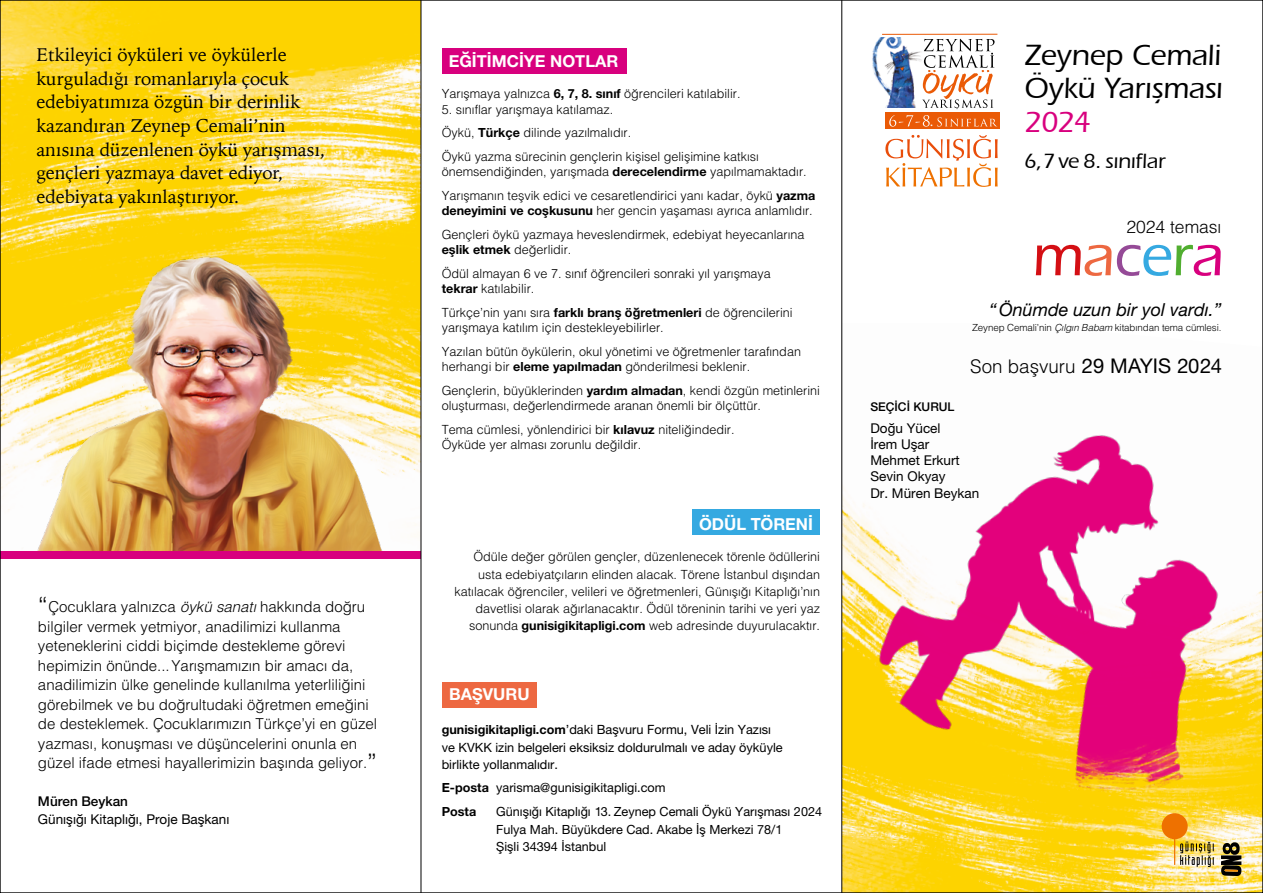
<style>
.page{position:relative;width:1263px;height:893px;background:#fff}
.page>*{position:absolute;margin:0;border:0;box-sizing:border-box;transform-origin:0 0}
.t1{font:500 60px "Eras TGKY";letter-spacing:-.015em;color:#d40f14}
.t2{font:500 30.15px/33.2px "Eras TGKY";letter-spacing:-.005em;color:#000}
.t3{font:500 30.15px "Eras TGKY";color:#d8007e}
.t4{font:500 21.3px "Eras TGKY";letter-spacing:-.005em;color:#000}
.t5{font:20.25px "Helvetica GK";color:#000}
.t6{font:18.3px/23.5px "Iowan Old Style";color:#000}
.t7{font:italic 18px "Helvetica Italic GK";color:#000}
.t8{font:300 17.4px "Helveticalight GK";color:#000}
.t9{font:700 16.5px "Helvetica Bold GK";color:#fff}
.t10{font:300 15px/19.5px "Helveticalight GK";color:#000}
.t11{font:13.5px/16.2px "Helvetica GK";color:#000}
.t12{font:500 13.5px "Helvetica Medium GK";color:#000}
.t13{font:13.35px "Myriad Pro";color:#fff}
.t14{font:12.75px/17.4px "Helvetica GK";color:#000}
.t15{font:300 12.6px/23.2px "Helveticalight GK";color:#000}
.t16{font:12.6px/17.2px "Helvetica GK";color:#000}
.t17{font:700 12.6px "Helvetica Bold GK";color:#000}
.t18{font:500 12px "Helvetica Medium GK";color:#000}
.t19{font:300 9.75px "Helveticalight GK";letter-spacing:-.01em;color:#000}
.s1{font-family:"Helvetica Bold GK";font-weight:700}
.s2{font-size:25.5px}
.s3{font-family:"Helvetica Light Italic GK";font-style:italic}
.s4{font-size:16.8px}
.s5{font-family:"Helvetica Bold GK";font-weight:700;font-size:12.6px}
.s6{color:#ed6841}
.s7{color:#954a97}
.s8{color:#35a9e1}
.s9{color:#51ae30}
.s10{color:#d8007e}
.s11{font-family:"Helveticalight GK";font-weight:300;font-size:18.75px}
</style>
<div class="page">
<div style="left:442px;top:682px;width:94px;height:26px;background:#ed6841"></div>
<img style="left:842px;top:323px;width:419px;height:568px">
<img style="left:842px;top:335px;width:409px;height:463px">
<img style="left:2px;top:2px;width:419px;height:231px">
<div style="left:442px;top:48px;width:184px;height:26px;background:#d8007e"></div>
<svg style="left:885px;top:135px;width:112px;height:52px"></svg>
<img style="left:872px;top:37px;width:50px;height:71px">
<div style="left:886px;top:112px;width:114px;height:17px;background:#ea5a06"></div>
<svg style="left:889px;top:115px;width:41px;height:12px"></svg>
<svg style="left:937px;top:117px;width:60px;height:10px"></svg>
<svg style="left:922px;top:39px;width:72px;height:70px"></svg>
<svg style="left:900px;top:67px;width:4px;height:3px"></svg>
<hr style="left:882px;top:34px;width:115px;height:1px;background:#ea5a06">
<img style="left:2px;top:233px;width:419px;height:318px">
<svg style="left:1180px;top:841px;width:34px;height:26px"></svg>
<div style="left:1162px;top:813px;width:26px;height:26px;background:#ee7100;border-radius:13px"></div>
<svg style="left:1221px;top:842px;width:20px;height:34px"></svg>
<div style="left:692px;top:510px;width:128px;height:25px;background:#35a9e1"></div>
<div style="left:0;top:551px;width:421px;height:8px;background:#d8007e"></div>
<hr style="left:841px;top:0;width:1px;height:893px;background:#000">
<hr style="left:421px;top:0;width:1px;height:893px;background:#000">
<h3 class="t6" style="left:36px;top:42px;width:252px">Etkileyici öyküleri ve öykülerle</h3>
<h3 class="t9" style="left:449px;top:52px;width:171px">EĞİTİMCİYE NOTLAR</h3>
<h3 class="t6" style="left:36px;top:66px;width:290px">kurguladığı romanlarıyla çocuk edebiyatımıza özgün bir derinlik kazandıran Zeynep Cemali’nin anısına düzenlenen öykü yarışması, gençleri yazmaya davet ediyor, edebiyata yakınlaştırıyor.</h3>
<p class="t15" style="left:442px;top:82px;width:300px">Yarışmaya yalnızca <span class="s1">6, 7, 8. sınıf</span> öğrencileri katılabilir.</p>
<p class="t15" style="left:442px;top:98px;width:319px">5. sınıflar yarışmaya katılamaz.<br>Öykü, <span class="s1">Türkçe</span> dilinde yazılmalıdır.<br>Öykü yazma sürecinin gençlerin kişisel gelişimine katkısı</p>
<p class="t15" style="left:442px;top:160px;width:375px">önemsendiğinden, yarışmada <span class="s1">derecelendirme</span> yapılmamaktadır.<br>Yarışmanın teşvik edici ve cesaretlendirici yanı kadar, öykü <span class="s1">yazma</span></p>
<p class="t15" style="left:442px;top:199px;width:373px"><span class="s1">deneyimini ve coşkusunu</span> her gencin yaşaması ayrıca anlamlıdır.<br>Gençleri öykü yazmaya heveslendirmek, edebiyat heyecanlarına</p>
<p class="t15" style="left:442px;top:238px;width:331px"><span class="s1">eşlik etmek</span> değerlidir.<br>Ödül almayan 6 ve 7. sınıf öğrencileri sonraki yıl yarışmaya</p>
<p class="t15" style="left:442px;top:277px;width:352px"><span class="s1">tekrar</span> katılabilir.<br>Türkçe’nin yanı sıra <span class="s1">farklı branş öğretmenleri</span> de öğrencilerini</p>
<p class="t15" style="left:442px;top:316px;width:361px">yarışmaya katılım için destekleyebilirler.<br>Yazılan bütün öykülerin, okul yönetimi ve öğretmenler tarafından</p>
<p class="t15" style="left:442px;top:355px;width:380px">herhangi bir <span class="s1">eleme yapılmadan</span> gönderilmesi beklenir.<br>Gençlerin, büyüklerinden <span class="s1">yardım almadan</span>, kendi özgün metinlerini</p>
<p class="t15" style="left:442px;top:394px;width:321px">oluşturması, değerlendirmede aranan önemli bir ölçüttür.<br>Tema cümlesi, yönlendirici bir <span class="s1">kılavuz</span> niteliğindedir.</p>
<p class="t15" style="left:442px;top:433px;width:201px">Öyküde yer alması zorunlu değildir.</p>
<p class="t10" style="left:38px;top:597px;width:341px"><span class="s2">“</span>Çocuklara yalnızca <span class="s3">öykü sanatı</span> hakkında doğru bilgiler vermek yetmiyor, anadilimizi kullanma yeteneklerini ciddi biçimde destekleme görevi hepimizin önünde... Yarışmamızın bir amacı da, anadilimizin ülke genelinde kullanılma yeterliliğini görebilmek ve bu doğrultudaki öğretmen emeğini de desteklemek. Çocuklarımızın Türkçe’yi en güzel yazması, konuşması ve düşüncelerini onunla en güzel ifade etmesi hayallerimizin başında geliyor.<span class="s2">”</span></p>
<p class="t12" style="left:38px;top:794px;width:92px">Müren Beykan</p>
<p class="t11" style="left:38px;top:811px;width:193px">Günışığı Kitaplığı, Proje Başkanı</p>
<h3 class="t9" style="left:699px;top:514px;width:115px">ÖDÜL <span class="s4">T</span>ÖRENİ</h3>
<p class="t15" style="left:454px;top:548px;width:367px;line-height:17.2px;text-align:right">Ödüle değer görülen gençler, düzenlenecek törenle ödüllerini usta edebiyatçıların elinden alacak. Törene İstanbul dışından katılacak öğrenciler, velileri ve öğretmenleri, Günışığı Kitaplığı’nın davetlisi olarak ağırlanacaktır. Ödül töreninin tarihi ve yeri yaz sonunda <span class="s1">gunisigikitapligi.com</span> web adresinde duyurulacaktır.</p>
<h3 class="t9" style="left:449px;top:685px;width:82px">BAŞVURU</h3>
<p class="t14" style="left:442px;top:721px;width:342px"><span class="s5">gunisigikitapligi.com</span>’daki Başvuru Formu, Veli İzin Yazısı ve KVKK izin belgeleri eksiksiz doldurulmalı ve aday öyküyle birlikte yollanmalıdır.</p>
<p class="t16" style="left:442px;top:779px;width:225px"><span class="s1">E-posta</span> yarisma@gunisigikitapligi.com</p>
<p class="t17" style="left:442px;top:805px;width:36px">Posta</p>
<p class="t16" style="left:496px;top:803px;width:327px">Günışığı Kitaplığı 13. Zeynep Cemali Öykü Yarışması 2024<br>Fulya Mah. Büyükdere Cad. Akabe İş Merkezi 78/1<br>Şişli 34394 İstanbul</p>
<p class="t13" style="left:930px;top:113px;width:4px">.</p>
<h2 class="t2" style="left:1024px;top:38px;width:200px">Zeynep Cemali<br>Öykü Yarışması</h2>
<h2 class="t3" style="left:1024px;top:104px;width:69px">2024</h2>
<h3 class="t4" style="left:1024px;top:148px;width:143px">6, 7 ve 8. sınıflar</h3>
<h3 class="t8" style="left:1126px;top:216px;width:97px">2024 teması</h3>
<h1 class="t1" style="left:1032px;top:220px;width:193px">m<span class="s6">a</span><span class="s7">c</span><span class="s8">e</span><span class="s9">r</span><span class="s10">a</span></h1>
<h3 class="t7" style="left:989px;top:299px;width:234px">“Önümde uzun bir yol vardı.”</h3>
<p class="t19" style="left:972px;top:321px;width:251px">Zeynep Cemali’nin <span class="s3">Çılgın Babam</span> kitabından tema cümlesi.</p>
<h3 class="t5" style="left:970px;top:354px;width:253px"><span class="s11">Son başvuru</span> 29 MAYIS 2024</h3>
<p class="t18" style="left:870px;top:400px;width:85px">SEÇ‹C‹ KURUL</p>
<p class="t11" style="left:870px;top:420px;width:110px">Doğu Yücel<br>İrem Uşar<br>Mehmet Erkurt<br>Sevin Okyay<br>Dr. Müren Beykan</p>
</div>
